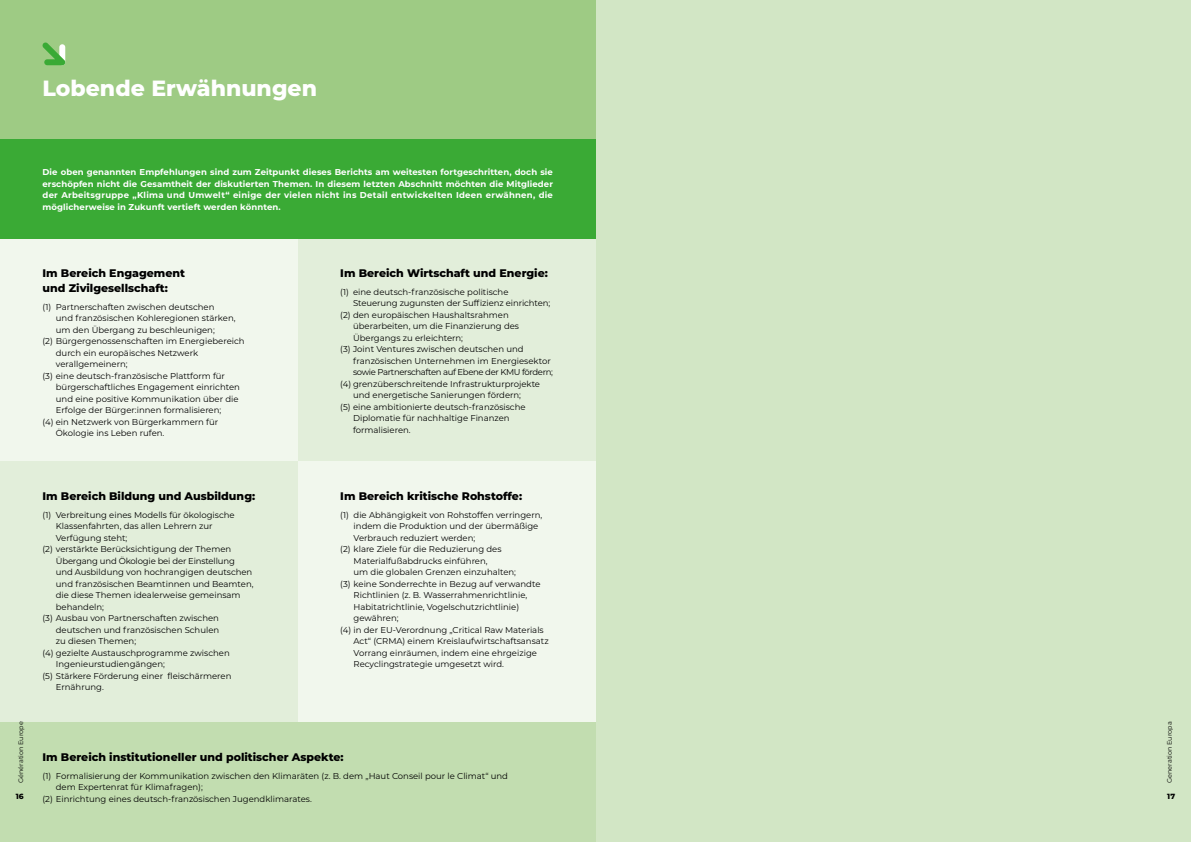
<style>
.page{position:relative;width:1191px;height:842px;background:#fff}
.page>*{position:absolute;margin:0;border:0;box-sizing:border-box;transform-origin:0 0}
.t1{font:800 22px "Montserrat";color:#fff}
.t2{font:800 11px/15px "Montserrat";color:#000}
.t3{font:8.5px "Montserrat";color:#000}
.t4{font:700 8.5px/11.5px "Montserrat";letter-spacing:.01em;color:#fff;text-align:justify}
.t5{font:8.5px "Montserrat";letter-spacing:-.04em;color:#000}
.t6{font:8.5px "Montserrat";letter-spacing:-.02em;color:#000}
.t7{font:800 7.5px "Montserrat";color:#000}
.t8{font:6.5px "Montserrat";color:#000}
</style>
<div class="page">
<div style="left:595px;top:0;width:596px;height:842px;background:#d2e6c5"></div>
<div style="left:0;top:0;width:595px;height:139px;background:#9ecb84"></div>
<svg style="left:42px;top:42px;width:24px;height:23px"></svg>
<div style="left:0;top:238px;width:298px;height:226px;background:#f1f7ed"></div>
<div style="left:298px;top:238px;width:297px;height:223px;background:#e2eeda"></div>
<div style="left:0;top:461px;width:298px;height:261px;background:#e2eeda"></div>
<div style="left:0;top:722px;width:595px;height:120px;background:#c2ddb0"></div>
<div style="left:298px;top:461px;width:297px;height:261px;background:#f1f7ed"></div>
<div style="left:0;top:139px;width:595px;height:99px;background:#3aaa35"></div>
<h1 class="t1" style="left:43px;top:72px;width:276px">Lobende Erwähnungen</h1>
<p class="t4" style="left:43px;top:166px;width:512px">Die oben genannten Empfehlungen sind zum Zeitpunkt dieses Berichts am weitesten fortgeschritten, doch sie erschöpfen nicht die Gesamtheit der diskutierten Themen. In diesem letzten Abschnitt möchten die Mitglieder der Arbeitsgruppe „Klima und Umwelt“ einige der vielen nicht ins Detail entwickelten Ideen erwähnen, die möglicherweise in Zukunft vertieft werden könnten.</p>
<p class="t2" style="left:43px;top:265px;width:144px">Im Bereich Engagement und Zivilgesellschaft:</p>
<p class="t3" style="left:43px;top:301px;width:173px">(1) Partnerschaften zwischen deutschen</p>
<p class="t3" style="left:56px;top:312px;width:181px">und französischen Kohleregionen stärken,</p>
<p class="t3" style="left:56px;top:324px;width:160px">um den Übergang zu beschleunigen;</p>
<p class="t3" style="left:43px;top:335px;width:203px">(2) Bürgergenossenschaften im Energiebereich</p>
<p class="t3" style="left:56px;top:347px;width:144px">durch ein europäisches Netzwerk</p>
<p class="t3" style="left:56px;top:358px;width:73px">verallgemeinern;</p>
<p class="t3" style="left:43px;top:370px;width:184px">(3) eine deutsch-französische Plattform für</p>
<p class="t3" style="left:56px;top:381px;width:186px">bürgerschaftliches Engagement einrichten</p>
<p class="t3" style="left:56px;top:393px;width:184px">und eine positive Kommunikation über die</p>
<p class="t3" style="left:56px;top:404px;width:167px">Erfolge der Bürger:innen formalisieren;</p>
<p class="t3" style="left:43px;top:416px;width:177px">(4) ein Netzwerk von Bürgerkammern für</p>
<p class="t3" style="left:56px;top:427px;width:110px">Ökologie ins Leben rufen.</p>
<p class="t2" style="left:340px;top:265px;width:209px">Im Bereich Wirtschaft und Energie:</p>
<p class="t3" style="left:340px;top:286px;width:170px">(1) eine deutsch-französische politische</p>
<p class="t3" style="left:353px;top:297px;width:199px">Steuerung zugunsten der Suffizienz einrichten;</p>
<p class="t3" style="left:340px;top:309px;width:170px">(2) den europäischen Haushaltsrahmen</p>
<p class="t3" style="left:353px;top:320px;width:167px">überarbeiten, um die Finanzierung des</p>
<p class="t3" style="left:353px;top:332px;width:112px">Übergangs zu erleichtern;</p>
<p class="t3" style="left:340px;top:343px;width:185px">(3) Joint Ventures zwischen deutschen und</p>
<p class="t3" style="left:353px;top:355px;width:199px">französischen Unternehmen im Energiesektor</p>
<p class="t5" style="left:353px;top:366px;width:201px">sowie Partnerschaften auf Ebene der KMU fördern;</p>
<p class="t3" style="left:340px;top:378px;width:201px">(4) grenzüberschreitende Infrastrukturprojekte</p>
<p class="t3" style="left:353px;top:389px;width:170px">und energetische Sanierungen fördern;</p>
<p class="t3" style="left:340px;top:401px;width:187px">(5) eine ambitionierte deutsch-französische</p>
<p class="t3" style="left:353px;top:412px;width:158px">Diplomatie für nachhaltige Finanzen</p>
<p class="t3" style="left:353px;top:424px;width:59px">formalisieren.</p>
<p class="t8" style="left:17px;top:783px;width:63px;rotate:-90deg">Génération Europe</p>
<p class="t7" style="left:16px;top:791px;width:9px">16</p>
<p class="t2" style="left:43px;top:488px;width:214px">Im Bereich Bildung und Ausbildung:</p>
<p class="t3" style="left:43px;top:509px;width:194px">(1) Verbreitung eines Modells für ökologische</p>
<p class="t3" style="left:56px;top:520px;width:158px">Klassenfahrten, das allen Lehrern zur</p>
<p class="t3" style="left:56px;top:532px;width:73px">Verfügung steht;</p>
<p class="t3" style="left:43px;top:543px;width:190px">(2) verstärkte Berücksichtigung der Themen</p>
<p class="t6" style="left:56px;top:555px;width:180px">Übergang und Ökologie bei der Einstellung</p>
<p class="t3" style="left:56px;top:566px;width:198px">und Ausbildung von hochrangigen deutschen</p>
<p class="t3" style="left:56px;top:578px;width:199px">und französischen Beamtinnen und Beamten,</p>
<p class="t3" style="left:56px;top:589px;width:186px">die diese Themen idealerweise gemeinsam</p>
<p class="t3" style="left:56px;top:601px;width:50px">behandeln;</p>
<p class="t3" style="left:43px;top:612px;width:178px">(3) Ausbau von Partnerschaften zwischen</p>
<p class="t3" style="left:56px;top:624px;width:165px">deutschen und französischen Schulen</p>
<p class="t3" style="left:56px;top:635px;width:82px">zu diesen Themen;</p>
<p class="t3" style="left:43px;top:647px;width:189px">(4) gezielte Austauschprogramme zwischen</p>
<p class="t3" style="left:56px;top:658px;width:110px">Ingenieurstudiengängen;</p>
<p class="t3" style="left:43px;top:670px;width:190px">(5) Stärkere Förderung einer fleischärmeren</p>
<p class="t3" style="left:56px;top:681px;width:50px">Ernährung.</p>
<p class="t2" style="left:340px;top:488px;width:183px">Im Bereich kritische Rohstoffe:</p>
<p class="t3" style="left:340px;top:509px;width:203px">(1) die Abhängigkeit von Rohstoffen verringern,</p>
<p class="t3" style="left:353px;top:520px;width:186px">indem die Produktion und der übermäßige</p>
<p class="t3" style="left:353px;top:532px;width:123px">Verbrauch reduziert werden;</p>
<p class="t3" style="left:340px;top:543px;width:163px">(2) klare Ziele für die Reduzierung des</p>
<p class="t3" style="left:353px;top:555px;width:136px">Materialfußabdrucks einführen,</p>
<p class="t3" style="left:353px;top:566px;width:164px">um die globalen Grenzen einzuhalten;</p>
<p class="t3" style="left:340px;top:578px;width:202px">(3) keine Sonderrechte in Bezug auf verwandte</p>
<p class="t3" style="left:353px;top:589px;width:175px">Richtlinien (z. B. Wasserrahmenrichtlinie,</p>
<p class="t3" style="left:353px;top:601px;width:167px">Habitatrichtlinie, Vogelschutzrichtlinie)</p>
<p class="t3" style="left:353px;top:612px;width:46px">gewähren;</p>
<p class="t3" style="left:340px;top:624px;width:205px">(4) in der EU-Verordnung „Critical Raw Materials</p>
<p class="t3" style="left:353px;top:635px;width:197px">Act“ (CRMA) einem Kreislaufwirtschaftsansatz</p>
<p class="t3" style="left:353px;top:647px;width:185px">Vorrang einräumen, indem eine ehrgeizige</p>
<p class="t3" style="left:353px;top:658px;width:152px">Recyclingstrategie umgesetzt wird.</p>
<p class="t2" style="left:43px;top:749px;width:302px">Im Bereich institutioneller und politischer Aspekte:</p>
<p class="t3" style="left:43px;top:770px;width:467px">(1) Formalisierung der Kommunikation zwischen den Klimaräten (z. B. dem „Haut Conseil pour le Climat“ und</p>
<p class="t3" style="left:56px;top:781px;width:149px">dem Expertenrat für Klimafragen);</p>
<p class="t3" style="left:43px;top:793px;width:271px">(2) Einrichtung eines deutsch-französischen Jugendklimarates.</p>
<p class="t8" style="left:1165px;top:783px;width:63px;rotate:-90deg">Generation Europa</p>
<p class="t7" style="left:1167px;top:791px;width:9px">17</p>
</div>
